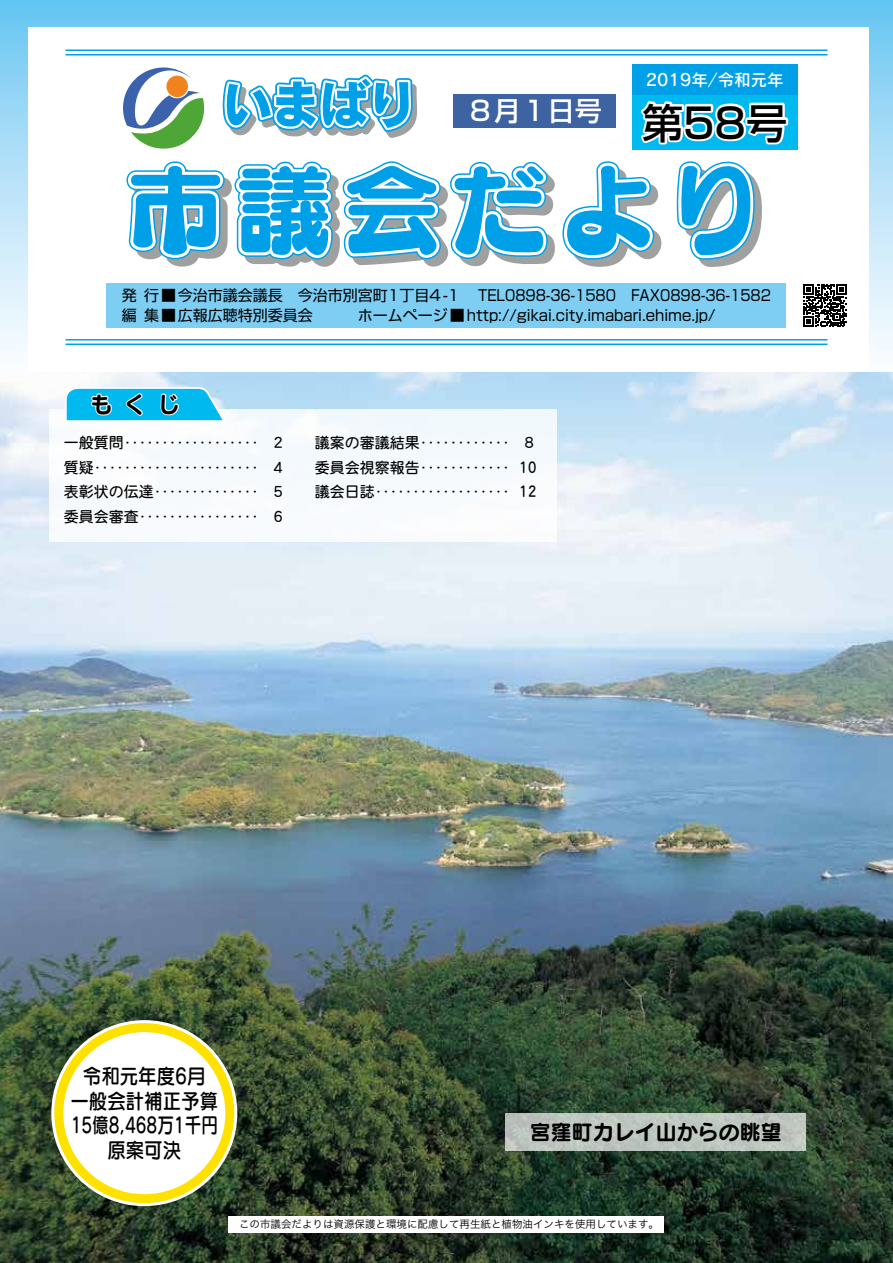
<style>
.page{position:relative;width:893px;height:1263px;background:#fff}
.page>*{position:absolute;margin:0;border:0;box-sizing:border-box;transform-origin:0 0}
.t1{font:99px "Slump CID DB";letter-spacing:.09em;color:#00a0e9}
.t2{font:52.5px "Rodin CID EB";color:#00a0e9}
.t3{font:500 41.25px "Shin Go";color:#000}
.t4{font:500 27px "Shin Go Pro";color:#fff}
.t5{font:22.5px "Seurat CID B";color:#000}
.t6{font:21px/24.8px "Seurat CID DB";color:#000;text-align:center;scale:.88 1}
.t7{font:21px "Seurat CID B";color:#000}
.t8{font:17.25px "DFHS Maru Gothic Pro 5 W4";color:#000;scale:.87 1}
.t9{font:16.5px "Rodin CID DB";color:#fff}
.t10{font:15px "DFHS Maru Gothic Pro 5 W4";color:#000}
.t11{font:15px "Shin Go Pro";color:#000}
.t12{font:15px "Shin Go Pro";color:#000;scale:.9 1}
.t13{font:10.5px "Hira Kaku Pro W3";color:#000}
</style>
<div class="page">
<svg style="left:0;top:0;width:893px;height:350px"></svg>
<div style="left:29px;top:27px;width:840px;height:366px;background:#fff"></div>
<img style="left:0;top:372px;width:893px;height:891px">
<div style="left:50px;top:410px;width:507px;height:132px;background:#f8fbfd"></div>
<div style="left:506px;top:1113px;width:300px;height:38px;background:#bdc6bf"></div>
<div style="left:229px;top:1216px;width:435px;height:16px;background:#fff"></div>
<svg style="left:53px;top:1022px;width:183px;height:183px;fill:#ffe100"></svg>
<div style="left:63px;top:1032px;width:162px;height:162px;background:#fff;border-radius:50%"></div>
<svg style="left:323px;top:542px;width:63px;height:322px"></svg>
<hr style="left:65px;top:339px;width:762px;height:2px;background:#00a0e9">
<hr style="left:65px;top:344px;width:762px;height:1px;background:#00a0e9">
<hr style="left:65px;top:50px;width:762px;height:1px;background:#00a0e9">
<hr style="left:65px;top:54px;width:762px;height:2px;background:#00a0e9">
<svg style="left:319px;top:542px;width:63px;height:316px"></svg>
<div style="left:632px;top:92px;width:166px;height:58px;background:#00b9ef"></div>
<div style="left:632px;top:65px;width:166px;height:30px;background:#00a0e9"></div>
<svg style="left:64px;top:68px;width:726px;height:459px"></svg>
<div style="left:107px;top:283px;width:679px;height:45px;background:#7ecef4"></div>
<svg style="left:803px;top:284px;width:44px;height:43px"></svg>
<p class="t9" style="left:646px;top:69px;width:139px">2019年／令和元年</p>
<h2 class="t2" style="left:221px;top:68px;width:199px">いまばり</h2>
<h1 class="t1" style="left:126px;top:142px;width:641px">市議会だより</h1>
<h3 class="t4" style="left:467px;top:88px;width:136px">８月１日号</h3>
<h3 class="t3" style="left:642px;top:96px;width:147px">第58号</h3>
<p class="t11" style="left:107px;top:283px;width:32px">　発</p>
<p class="t11" style="left:107px;top:303px;width:32px">　編</p>
<p class="t11" style="left:144px;top:283px;width:473px">行■今治市議会議長　今治市別宮町1丁目4 -1 　TEL0898-36-1580</p>
<p class="t12" style="left:631px;top:283px;width:157px">FAX0898-36-1582</p>
<p class="t11" style="left:144px;top:303px;width:573px">集■広報広聴特別委員会　　　ホームページ■http://gikai.city.imabari.ehime j p. /</p>
<h3 class="t5" style="left:90px;top:389px;width:24px">も</h3>
<h3 class="t5" style="left:123px;top:389px;width:24px">く</h3>
<h3 class="t5" style="left:157px;top:389px;width:24px">じ</h3>
<p class="t10" style="left:64px;top:434px;width:196px">一般質問..................</p>
<p class="t10" style="left:64px;top:459px;width:196px">質疑......................</p>
<p class="t10" style="left:64px;top:484px;width:196px">表彰状の伝達..............</p>
<p class="t10" style="left:64px;top:509px;width:196px">委員会審査................</p>
<p class="t10" style="left:271px;top:434px;width:16px">２</p>
<p class="t10" style="left:271px;top:459px;width:16px">４</p>
<p class="t10" style="left:271px;top:484px;width:16px">５</p>
<p class="t10" style="left:271px;top:509px;width:16px">６</p>
<p class="t10" style="left:315px;top:434px;width:197px">議案の審議結果............</p>
<p class="t10" style="left:522px;top:434px;width:16px">８</p>
<p class="t10" style="left:315px;top:459px;width:196px">委員会視察報告............</p>
<p class="t8" style="left:519px;top:457px;width:22px">10</p>
<p class="t10" style="left:315px;top:484px;width:197px">議会日誌..................</p>
<p class="t8" style="left:519px;top:482px;width:22px">12</p>
<h3 class="t6" style="left:70px;top:1062px;width:169px">令和元年度 月6<br>一般会計補正予算<br>15億8,468万1千円原案可決</h3>
<h3 class="t7" style="left:530px;top:1117px;width:253px">宮窪町カレイ山からの眺望</h3>
<p class="t13" style="left:239px;top:1215px;width:422px">この市議会だよりは資源保護と環境に配慮して再生紙と植物油インキを使用しています。</p>
</div>
